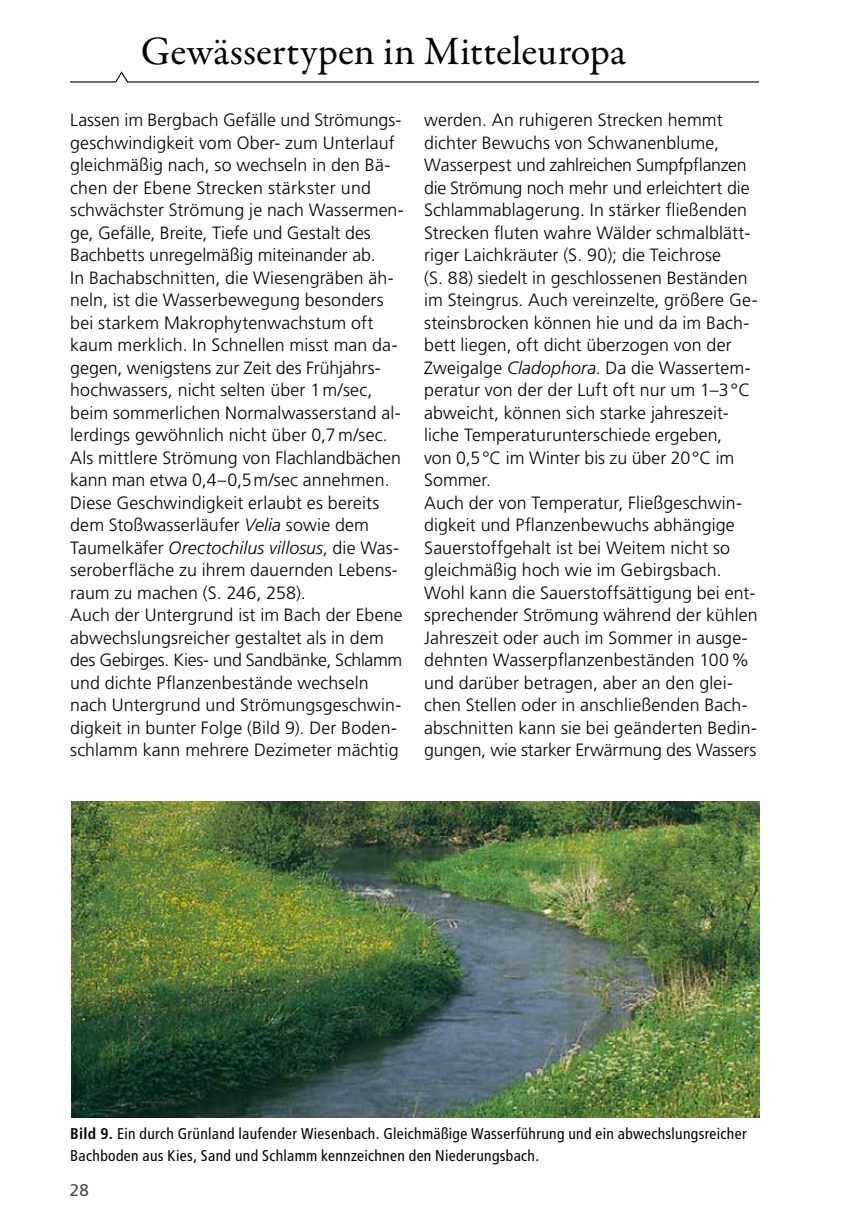
<style>
.page{position:relative;width:842px;height:1231px;background:#fff}
.page>*{position:absolute;margin:0;border:0;box-sizing:border-box;transform-origin:0 0}
.t1{font:40.5px "Garamond Premr Pro";letter-spacing:.005em;color:#000}
.t2{font:300 17.78px/22.5px "Frutiger LT Std";letter-spacing:.005em;color:#000}
.t3{font:16.88px "Frutiger LT Std";color:#4d4d4d}
.t4{font:condensed 15.53px/22.5px "Frutiger LT Std";letter-spacing:.02em;color:#000}
.s1{font-style:italic}
.s2{font-weight:700}
</style>
<div class="page">
<svg style="left:70px;top:71px;width:690px;height:12px"></svg>
<img style="left:72px;top:801px;width:687px;height:316px">
<h1 class="t1" style="left:141px;top:27px;width:486px">Gewässertypen in Mitteleuropa</h1>
<p class="t2" style="left:70px;top:109px;width:335px">Lassen im Bergbach Gefälle und Strömungs&shy;geschwindigkeit vom Ober- zum Unterlauf gleichmäßig nach, so wechseln in den Bä&shy;chen der Ebene Strecken stärkster und schwächster Strömung je nach Wassermen&shy;ge, Gefälle, Breite, Tiefe und Gestalt des Bachbetts unregelmäßig miteinander ab.<br>In Bachabschnitten, die Wiesengräben äh&shy;neln, ist die Wasserbewegung besonders bei starkem Makrophytenwachstum oft kaum merklich. In Schnellen misst man da&shy;gegen, wenigstens zur Zeit des Frühjahrs&shy;hochwassers, nicht selten über 1m/sec, beim sommerlichen Normalwasserstand al&shy;lerdings gewöhnlich nicht über 0,7m/sec.<br>Als mittlere Strömung von Flachlandbächen kann man etwa 0,4–0,5m/sec annehmen.<br>Diese Geschwindigkeit erlaubt es bereits dem Stoßwasserläufer <span class="s1">Velia</span> sowie dem Taumelkäfer <span class="s1">Orectochilus villosus</span>, die Was&shy;seroberfläche zu ihrem dauernden Lebens&shy;raum zu machen (S. 246, 258).<br>Auch der Untergrund ist im Bach der Ebene abwechslungsreicher gestaltet als in dem des Gebirges. Kies- und Sandbänke, Schlamm und dichte Pflanzenbestände wechseln nach Untergrund und Strömungsgeschwin&shy;digkeit in bunter Folge (Bild 9). Der Boden&shy;schlamm kann mehrere Dezimeter mächtig</p>
<p class="t2" style="left:424px;top:109px;width:335px">werden. An ruhigeren Strecken hemmt dichter Bewuchs von Schwanenblume, Wasserpest und zahlreichen Sumpfpflanzen die Strömung noch mehr und erleichtert die Schlammablagerung. In stärker fließenden Strecken fluten wahre Wälder schmalblätt&shy;riger Laichkräuter (S. 90); die Teichrose<br>(S. 88) siedelt in geschlossenen Beständen im Steingrus. Auch vereinzelte, größere Ge&shy;steinsbrocken können hie und da im Bach&shy;bett liegen, oft dicht überzogen von der Zweigalge <span class="s1">Cladophora</span>. Da die Wassertem&shy;peratur von der der Luft oft nur um 1–3°C abweicht, können sich starke jahreszeit&shy;liche Temperaturunterschiede ergeben,<br>von 0,5°C im Winter bis zu über 20°C im Sommer.<br>Auch der von Temperatur, Fließgeschwin&shy;digkeit und Pflanzenbewuchs abhängige Sauerstoffgehalt ist bei Weitem nicht so gleichmäßig hoch wie im Gebirgsbach.<br>Wohl kann die Sauerstoffsättigung bei ent&shy;sprechender Strömung während der kühlen Jahreszeit oder auch im Sommer in ausge&shy;dehnten Wasserpflanzenbeständen 100% und darüber betragen, aber an den glei&shy;chen Stellen oder in anschließenden Bach&shy;abschnitten kann sie bei geänderten Bedin&shy;gungen, wie starker Erwärmung des Wassers</p>
<p class="t4" style="left:70px;top:1122px;width:678px"><span class="s2">Bild 9.</span> Ein durch Grünland laufender Wiesenbach. Gleichmäßige Wasserführung und ein abwechslungsreicher<br>Bachboden aus Kies, Sand und Schlamm kennzeichnen den Niederungsbach.</p>
<p class="t3" style="left:70px;top:1180px;width:21px">28</p>
</div>
